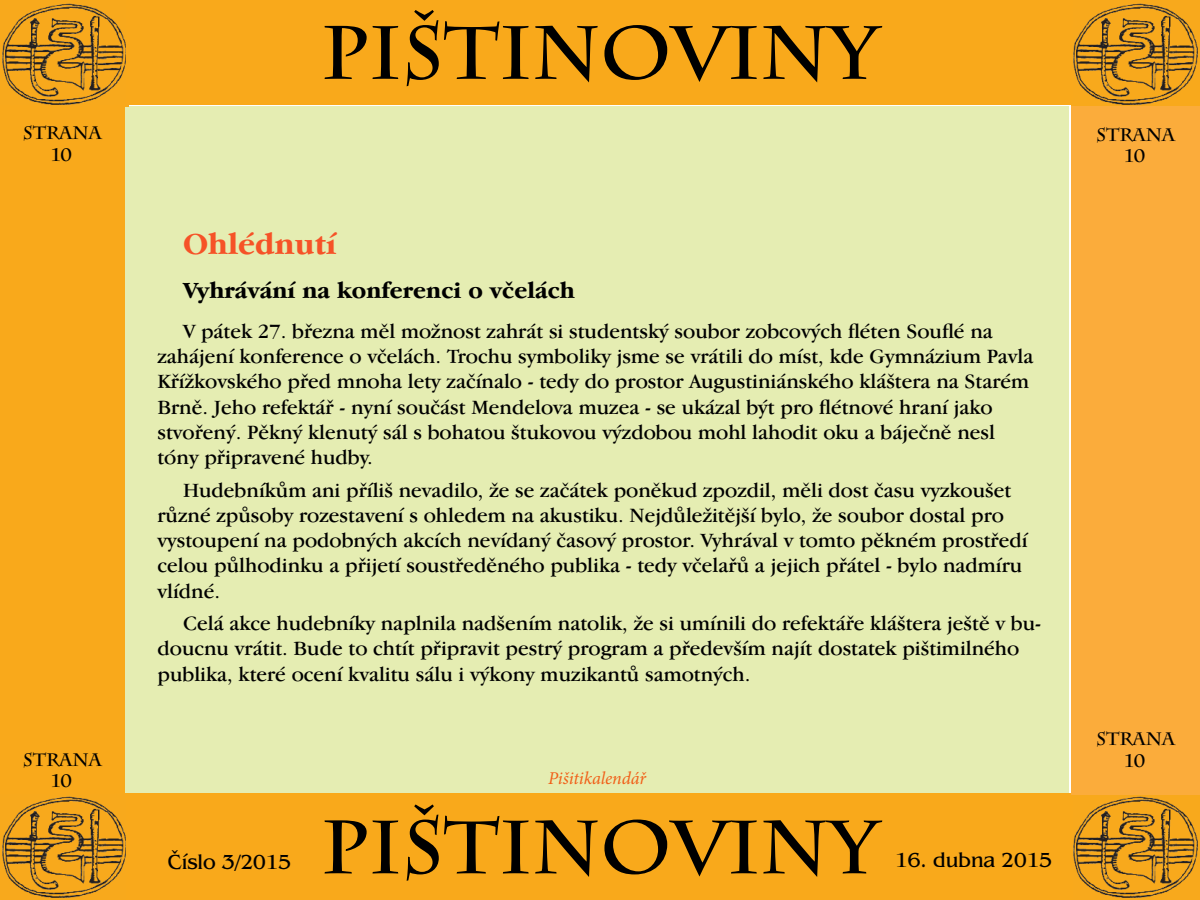
<style>
.page{position:relative;width:1200px;height:900px;background:#fff}
.page>*{position:absolute;margin:0;border:0;box-sizing:border-box;transform-origin:0 0}
.t1{font:700 75px "Charlemagne Std";color:#000}
.Nadpis_1{font:700 31.5px "Garamond IT Cby BTCE";color:#f65227}
.Nadpis_2{font:700 24px "Garamond IT Cby BTCE";color:#000}
.Základní_text{font:21px/25.2px "Garamond IT Cby BTCE";color:#000}
.t2{font:21px "Benguiat IT Cby BTCE";color:#000}
.t3{font:700 18px/21.6px "Charlemagne Std";color:#000;text-align:center}
.t4{font:italic 18px "Minion Pro";letter-spacing:-.005em;color:#f15f18}
</style>
<div class="page">
<div style="left:124px;top:106px;width:946px;height:688px;background:#e5edb2"></div>
<img style="left:0;top:0;width:129px;height:106px">
<img style="left:1071px;top:0;width:129px;height:106px">
<img style="left:0;top:794px;width:126px;height:106px">
<img style="left:1072px;top:795px;width:128px;height:105px">
<div style="left:126px;top:0;width:946px;height:105px;background:#f9a91b"></div>
<div style="left:126px;top:794px;width:946px;height:106px;background:#f9a91b"></div>
<div style="left:0;top:105px;width:124px;height:689px;background:#f9a91b"></div>
<div style="left:1071px;top:106px;width:129px;height:689px;background:#fbac3b"></div>
<p class="t3" style="left:23px;top:122px;width:80px">STRANA<br>10</p>
<p class="t3" style="left:23px;top:749px;width:80px">STRANA<br>10</p>
<h1 class="t1" style="left:321px;top:9px;width:558px">PIŠTINOVINY</h1>
<p class="Nadpis_1" style="left:183px;top:224px;width:155px">Ohlédnutí</p>
<p class="Nadpis_2" style="left:183px;top:275px;width:394px">Vyhrávání na konferenci o včelách</p>
<p class="Základní_text" style="left:158px;top:318px;width:877px;text-indent:26px">V pátek 27. března měl možnost zahrát si studentský soubor zobcových fléten Souflé na zahájení konference o včelách. Trochu symboliky jsme se vrátili do míst, kde Gymnázium Pavla Křížkovského před mnoha lety začínalo - tedy do prostor Augustiniánského kláštera na Starém Brně. Jeho refektář - nyní součást Mendelova muzea - se ukázal být pro flétnové hraní jako stvořený. Pěkný klenutý sál s bohatou štukovou výzdobou mohl lahodit oku a báječně nesl tóny připravené hudby.</p>
<p class="Základní_text" style="left:158px;top:477px;width:872px;text-indent:26px">Hudebníkům ani příliš nevadilo, že se začátek poněkud zpozdil, měli dost času vyzkoušet různé způsoby rozestavení s ohledem na akustiku. Nejdůležitější bylo, že soubor dostal pro vystoupení na podobných akcích nevídaný časový prostor. Vyhrával v tomto pěkném prostředí celou půlhodinku a přijetí soustředěného publika - tedy včelařů a jejich přátel - bylo nadmíru vlídné.</p>
<p class="Základní_text" style="left:158px;top:610px;width:885px;text-indent:26px">Celá akce hudebníky naplnila nadšením natolik, že si umínili do refektáře kláštera ještě v bu&shy;doucnu vrátit. Bude to chtít připravit pestrý program a především najít dostatek pištimilného publika, které ocení kvalitu sálu i výkony muzikantů samotných.</p>
<p class="t4" style="left:548px;top:766px;width:99px">Pišitikalendář</p>
<h1 class="t1" style="left:321px;top:804px;width:558px">PIŠTINOVINY</h1>
<p class="t2" style="left:168px;top:848px;width:125px">Číslo 3/2015</p>
<p class="t2" style="left:895px;top:847px;width:159px">16. dubna 2015</p>
<p class="t3" style="left:1096px;top:124px;width:80px">STRANA<br>10</p>
<p class="t3" style="left:1096px;top:729px;width:80px">STRANA<br>10</p>
</div>
